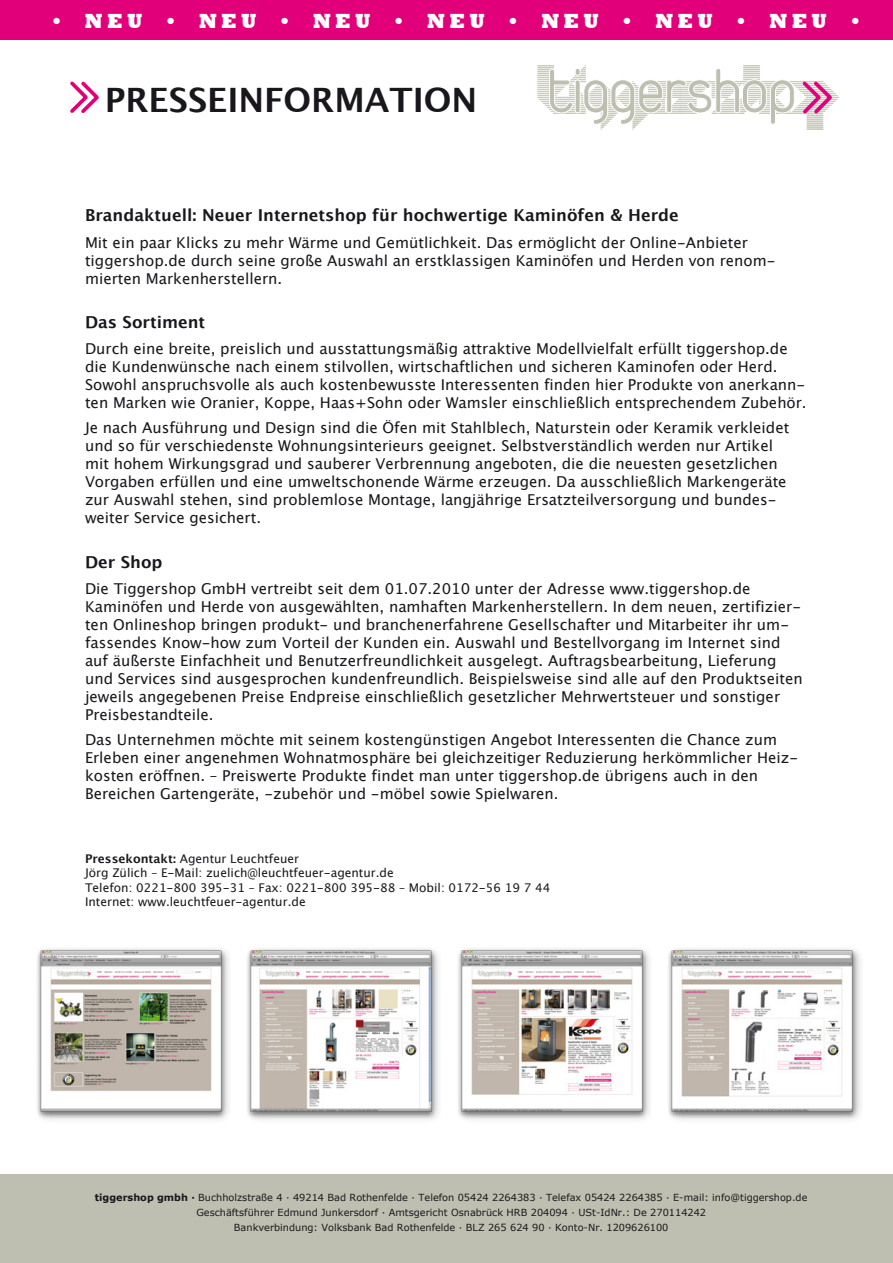
<style>
.page{position:relative;width:893px;height:1263px;background:#fff}
.page>*{position:absolute;margin:0;border:0;box-sizing:border-box;transform-origin:0 0}
.t1{font:700 33.6px "Lucida Grande";color:#1a171c}
.t2{font:800 21px "Rockwell";letter-spacing:.2em;color:#fff}
.t3{font:700 16.5px "Lucida Grande";color:#1a171c}
.t4{font:15px/18px "Lucida Grande";color:#1a171c}
.t5{font:12px/14.4px "Lucida Grande";color:#1a171c}
.t6{font:9.75px/15px "Verdana";color:#1a171c;text-align:center}
.s1{font-weight:700}
</style>
<div class="page">
<div style="left:0;top:1175px;width:893px;height:88px;background:#bebfb0"></div>
<div style="left:807px;top:95px;width:30px;height:1px;border:1px solid #cbccc0"></div>
<div style="left:807px;top:97px;width:32px;height:1px;border:1px solid #cbccc0"></div>
<div style="left:807px;top:99px;width:30px;height:1px;border:1px solid #cbccc0"></div>
<svg style="left:538px;top:65px;width:297px;height:65px"></svg>
<div style="left:0;top:0;width:893px;height:40px;background:#e2007a"></div>
<svg style="left:70px;top:81px;width:29px;height:32px"></svg>
<div style="left:30px;top:942px;width:201px;height:182px;background:#1a171c;opacity:.3"></div>
<img style="left:34px;top:946px;width:193px;height:172px">
<div style="left:451px;top:942px;width:201px;height:182px;background:#1a171c;opacity:.3"></div>
<img style="left:455px;top:946px;width:193px;height:172px">
<div style="left:240px;top:942px;width:201px;height:182px;background:#1a171c;opacity:.3"></div>
<img style="left:245px;top:946px;width:193px;height:172px">
<div style="left:662px;top:942px;width:201px;height:182px;background:#1a171c;opacity:.3"></div>
<img style="left:666px;top:946px;width:193px;height:172px">
<h2 class="t2" style="left:51px;top:8px;width:811px">• NEU • NEU • NEU • NEU • NEU • NEU • NEU •</h2>
<h1 class="t1" style="left:105px;top:73px;width:374px">Presseinformation</h1>
<p class="t3" style="left:85px;top:202px;width:595px">Brandaktuell: Neuer I nternetshop für hochwertige Kaminöfen &amp; Herde</p>
<p class="t4" style="left:85px;top:233px;width:692px">Mit ein paar Klicks zu mehr Wärme und Gemütlichkeit. Das ermöglicht der Online-Anbieter tiggershop.de durch seine große Auswahl an erstklassigen Kaminöfen und Herden von renom&shy;mierten Markenherstellern.</p>
<p class="t3" style="left:85px;top:309px;width:122px">Das Sortiment</p>
<p class="t4" style="left:85px;top:340px;width:723px">Durch eine breite, preislich und ausstattungsmäßig attraktive Modellvielfalt erfüllt tiggershop.de die Kundenwünsche nach einem stilvollen, wirtschaftlichen und sicheren Kaminofen oder Herd.<br>Sowohl anspruchsvolle als auch kostenbewusste Interessenten finden hier Produkte von anerkann&shy;ten Marken wie Oranier, Koppe, Haas+Sohn oder Wamsler einschließlich entsprechendem Zubehör.</p>
<p class="t4" style="left:85px;top:419px;width:706px">Je nach Ausführung und Design sind die Öfen mit Stahlblech, Naturstein oder Keramik verkleidet und so für verschiedenste Wohnungsinterieurs geeignet. Selbstverständlich werden nur Artikel mit hohem Wirkungsgrad und sauberer Verbrennung angeboten, die die neuesten gesetzlichen Vorgaben erfüllen und eine umweltschonende Wärme erzeugen. Da ausschließlich Markengeräte zur Auswahl stehen, sind problemlose Montage, langjährige Ersatzteilversorgung und bundes&shy;weiter Service gesichert.</p>
<p class="t3" style="left:85px;top:548px;width:79px">Der Shop</p>
<p class="t4" style="left:85px;top:580px;width:719px">Die Tiggershop GmbH vertreibt seit dem 01.07.2010 unter der Adresse www.tiggershop.de Kaminöfen und Herde von ausgewählten, namhaften Markenherstellern. In dem neuen, zertifizier&shy;ten Onlineshop bringen produkt- und branchenerfahrene Gesellschafter und Mitarbeiter ihr um&shy;fassendes Know-how zum Vorteil der Kunden ein. Auswahl und Bestellvorgang im Internet sind auf äußerste Einfachheit und Benutzerfreundlichkeit ausgelegt. Auftragsbearbeitung, Lieferung und Services sind ausgesprochen kundenfreundlich. Beispielsweise sind alle auf den Produktseiten jeweils angegebenen Preise Endpreise einschließlich gesetzlicher Mehrwertsteuer und sonstiger Preisbestandteile.</p>
<p class="t4" style="left:85px;top:730px;width:714px">Das Unternehmen möchte mit seinem kostengünstigen Angebot Interessenten die Chance zum Erleben einer angenehmen Wohnatmosphäre bei gleichzeitiger Reduzierung herkömmlicher Heiz&shy;kosten eröffnen. – Preiswerte Produkte findet man unter tiggershop.de übrigens auch in den Bereichen Gartengeräte, -zubehör und -möbel sowie Spielwaren.</p>
<p class="t5" style="left:85px;top:852px;width:467px"><span class="s1">Pressekontakt:</span> Agentur Leuchtfeuer<br>Jörg Zülich – E-Mail: zuelich@leuchtfeuer-agentur.de<br>Telefon: 0221-800 395-31 – Fax: 0221-800 395-88 – Mobil: 0172-56 19 7 44<br>Internet: www.leuchtfeuer-agentur.de</p>
<p class="t6" style="left:95px;top:1190px;width:714px"><span class="s1">tiggershop gmbh ·</span> Buchholzstraße 4 · 49214 Bad Rothenfelde · Telefon 05424 2264383 · Telefax 05424 2264385 · E-mail: info@tiggershop.de<br>Geschäftsführer Edmund Junkersdorf · Amtsgericht Osnabrück HRB 204094 · USt-IdNr.: De 270114242<br>Bankverbindung: Volksbank Bad Rothenfelde · BLZ 265 624 90 · Konto-Nr. 1209626100</p>
</div>
